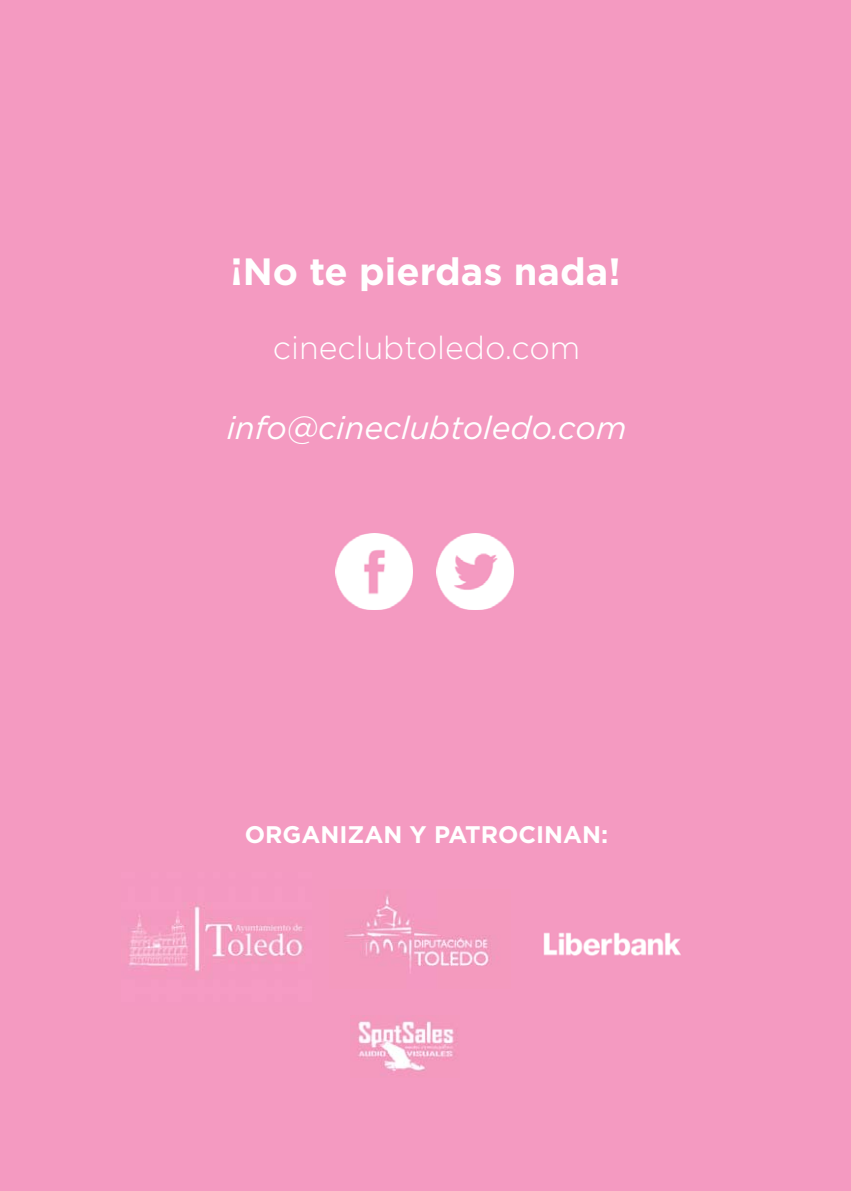
<style>
.page{position:relative;width:851px;height:1191px;background:#fff}
.page>*{position:absolute;margin:0;border:0;box-sizing:border-box;transform-origin:0 0}
.t1{font:700 38px "Gotham";color:#fff}
.t2{font:italic 32px "Gotham";color:#fff}
.t3{font:300 32px "Gotham";color:#fff}
.t4{font:700 24px "Gotham";color:#fff}
</style>
<div class="page">
<div style="left:0;top:0;width:850px;height:1191px;background:#f49ac1"></div>
<img style="left:336px;top:533px;width:76px;height:76px">
<img style="left:436px;top:533px;width:77px;height:76px">
<img style="left:358px;top:1015px;width:100px;height:57px">
<img style="left:128px;top:904px;width:176px;height:69px">
<img style="left:345px;top:895px;width:145px;height:78px">
<img style="left:543px;top:932px;width:138px;height:24px">
<p class="t1" style="left:230px;top:257px;width:392px">¡No te pierdas nada!</p>
<p class="t3" style="left:273px;top:335px;width:309px">cineclubtoledo.com</p>
<p class="t2" style="left:227px;top:415px;width:401px">info@cineclubtoledo.com</p>
<p class="t4" style="left:245px;top:826px;width:365px">ORGANIZAN Y PATROCINAN:</p>
</div>
